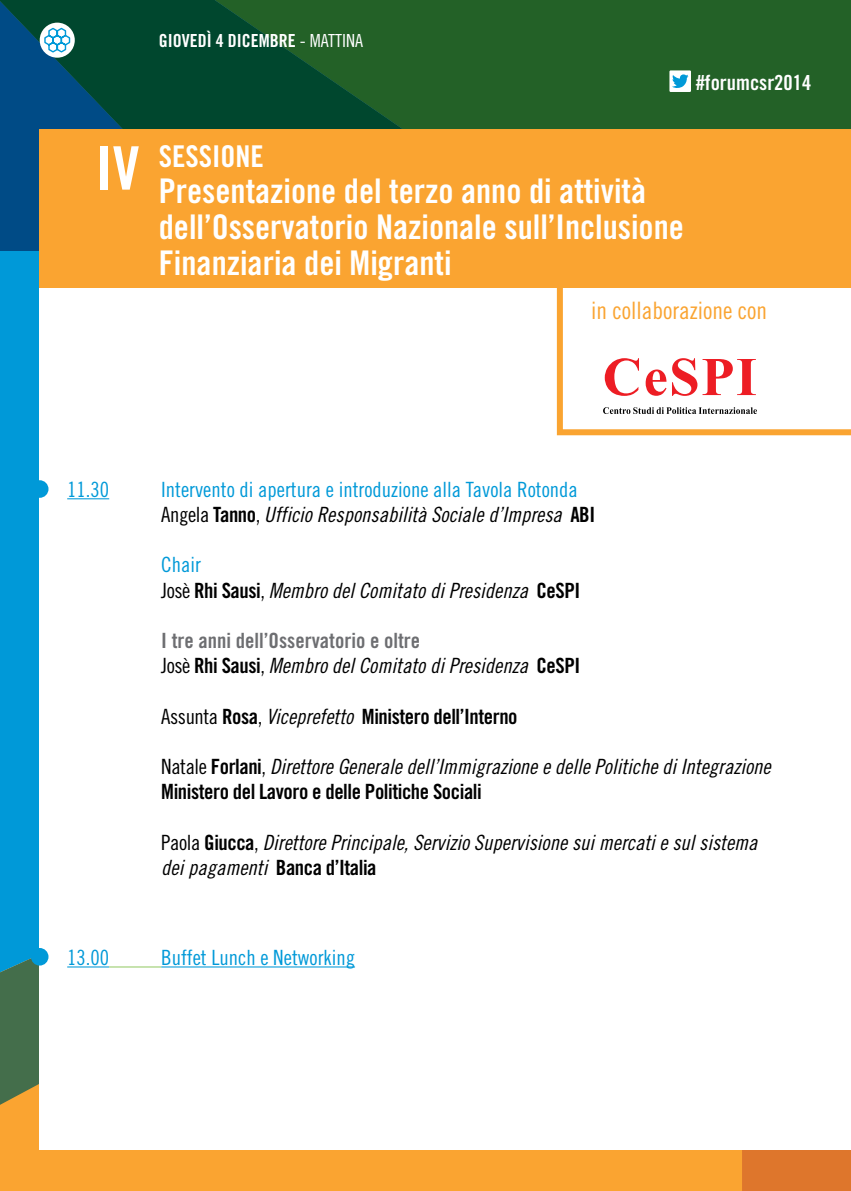
<style>
.page{position:relative;width:851px;height:1191px;background:#fff}
.page>*{position:absolute;margin:0;border:0;box-sizing:border-box;transform-origin:0 0}
.t1{font:60px "Trade Gothic Bold Cond Twenty";color:#fff}
.t2{font:34px/36px "Trade Gothic Bold Cond Twenty";color:#fff}
.t3{font:30px "Trade Gothic Bold Cond Twenty";color:#fff}
.t4{font:24px "Trade Gothic Cond Eighteen";color:#faa431}
.t5{font:21px "Trade Gothic Cond Eighteen Obl";color:#000}
.t6{font:21px "Trade Gothic Bold Cond Twenty";letter-spacing:-.02em;color:#000}
.t7{font:21px "Trade Gothic Cond Eighteen";color:#0099d8}
.t8{font:21px "Trade Gothic Bold Cond Twenty";color:#6d6e71}
.t9{font:21px "Trade Gothic Cond Eighteen";color:#000}
.t10{font:20.8px "Trade Gothic Bold Cond Twenty";color:#fff}
.t11{font:18px "Trade Gothic Bold Cond Twenty";color:#fff}
.t12{font:18px "Trade Gothic Cond Eighteen";color:#fff}
.s1{font-family:"Trade Gothic Bold Cond Twenty"}
.s2{font-family:"Trade Gothic Cond Eighteen"}
.s3{font-family:"Trade Gothic Cond Eighteen Obl"}
</style>
<div class="page">
<div style="left:0;top:1133px;width:742px;height:58px;background:#faa431"></div>
<div style="left:0;top:469px;width:39px;height:302px;background:#0099d8"></div>
<svg style="left:0;top:771px;width:40px;height:362px;background:#388d95"></svg>
<div style="left:0;top:251px;width:40px;height:218px;background:#0099d8"></div>
<div style="left:742px;top:1150px;width:108px;height:41px;background:#de762c"></div>
<div style="left:40px;top:249px;width:810px;height:900px;background:#fff"></div>
<svg style="left:0;top:0;width:850px;height:251px;background:#175733"></svg>
<div style="left:31px;top:480px;width:17px;height:18px;background:#0099d8;border-radius:50%"></div>
<div style="left:31px;top:948px;width:17px;height:17px;background:#0099d8;border-radius:50%"></div>
<div style="left:40px;top:130px;width:810px;height:158px;background:#faa431"></div>
<div style="left:669px;top:70px;width:22px;height:22px;background:#fff"></div>
<svg style="left:672px;top:74px;width:16px;height:14px"></svg>
<hr style="left:67px;top:498px;width:42px;height:1px;background:#0099d8">
<hr style="left:67px;top:966px;width:42px;height:1px;background:#0099d8">
<hr style="left:109px;top:966px;width:52px;height:1px;background:#94ca66">
<hr style="left:161px;top:966px;width:194px;height:1px;background:#0099d8">
<div style="left:40px;top:23px;width:35px;height:35px;background:#fff;border-radius:50%"></div>
<svg style="left:44px;top:27px;width:27px;height:26px"></svg>
<svg style="left:556px;top:288px;width:294px;height:148px"></svg>
<p class="t11" style="left:159px;top:30px;width:9px">giov</p>
<p class="t11" style="left:190px;top:30px;width:47px">EDì 4 dice</p>
<p class="t12" style="left:259px;top:30px;width:106px"><span class="s1">mbre</span> - mattina</p>
<p class="t10" style="left:695px;top:70px;width:117px">#forumcsr2014</p>
<h1 class="t1" style="left:96px;top:132px;width:45px">IV</h1>
<h3 class="t3" style="left:159px;top:138px;width:27px">Sessione</h3>
<h2 class="t2" style="left:159px;top:172px;width:526px">Presentazione del terzo anno di attività dell’Osservatorio Nazionale sull’Inclusione<br>Finanziaria dei Migranti</h2>
<p class="t4" style="left:591px;top:296px;width:177px">in collaborazione con</p>
<p class="t7" style="left:67px;top:477px;width:43px">11.30</p>
<p class="t7" style="left:161px;top:477px;width:418px">Intervento di apertura e introduzione alla Tavola Rotonda</p>
<p class="t9" style="left:67px;top:502px;width:53px">A</p>
<p class="t5" style="left:170px;top:502px;width:426px"><span class="s2">ngela</span> <span class="s1">Tanno</span><span class="s2">,</span> Ufficio Responsabilità Sociale d’Impresa <span class="s1">ABI</span></p>
<p class="t7" style="left:161px;top:552px;width:41px">Chair</p>
<p class="t5" style="left:161px;top:577px;width:420px"><span class="s2">Josè</span> <span class="s1">Rhi Sausi</span><span class="s2">,</span> Membro del Comitato di Presidenza <span class="s1">CeSPI</span></p>
<p class="t8" style="left:161px;top:627px;width:260px">I tre anni dell’Osservatorio e oltre</p>
<p class="t5" style="left:161px;top:653px;width:420px"><span class="s2">Josè</span> <span class="s1">Rhi Sausi</span><span class="s2">,</span> Membro del Comitato di Presidenza <span class="s1">CeSPI</span></p>
<p class="t9" style="left:67px;top:703px;width:53px">A</p>
<p class="t6" style="left:170px;top:703px;width:349px"><span class="s2">ssunta</span> Rosa<span class="s2">,</span> <span class="s3">Viceprefetto</span> Ministero dell’Interno</p>
<p class="t9" style="left:67px;top:754px;width:53px">N</p>
<p class="t5" style="left:171px;top:754px;width:600px"><span class="s2">atale</span> <span class="s1">Forlani</span><span class="s2">,</span> Direttore Generale dell’Immigrazione e delle Politiche di Integrazione</p>
<p class="t6" style="left:161px;top:779px;width:322px">Ministero del Lavoro e delle Politiche Sociali</p>
<p class="t5" style="left:161px;top:829px;width:597px"><span class="s2">Paola</span> <span class="s1">Giucca</span><span class="s2">,</span> Direttore Principale, Servizio Supervisione sui mercati e sul sistema</p>
<p class="t6" style="left:161px;top:854px;width:217px"><span class="s3">dei pagamenti</span> Banca d’Italia</p>
<p class="t7" style="left:67px;top:945px;width:43px">13.00</p>
<p class="t7" style="left:161px;top:945px;width:195px">Buffet Lunch e Networking</p>
</div>
